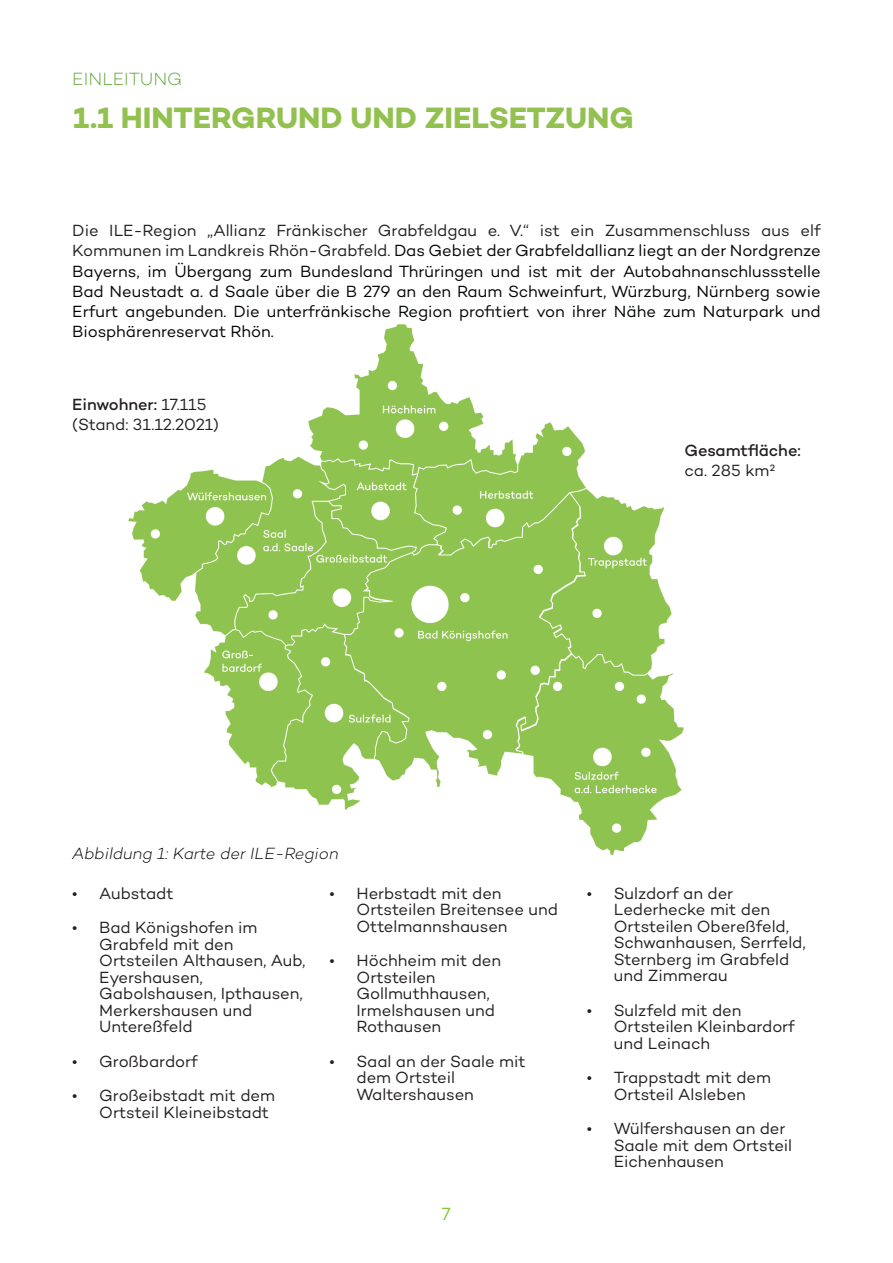
<style>
.page{position:relative;width:893px;height:1263px;background:#fff}
.page>*{position:absolute;margin:0;border:0;box-sizing:border-box;transform-origin:0 0}
.t1{font:700 30px "Campton";color:#92c14f}
.t2{font:300 18px "Campton";color:#62a53b}
.t3{font:18px "Campton";color:#8bc63f}
.t4{font:16.5px/16.5px "Campton";letter-spacing:-.005em;color:#231f20}
.t5{font:16.5px/20.2px "Campton";color:#030505;text-align:justify}
.t6{font:italic 300 16.5px "Campton";color:#030505}
.t7{font:500 16.5px "Campton";letter-spacing:-.005em;color:#231f20}
.s1{color:#231f20}
.s2{font-weight:500}
</style>
<div class="page">
<img style="left:128px;top:324px;width:556px;height:532px">
<p class="t2" style="left:72px;top:71px;width:112px">EINLEITUNG</p>
<h1 class="t1" style="left:73px;top:104px;width:562px">1.1 HINTERGRUND UND ZIELSETZUNG</h1>
<p class="t5" style="left:72px;top:221px;width:750px"><span class="s1">Die ILE-Region „Allianz Fränkischer Grabfeldgau e. V.“ ist ein Zusammenschluss aus elf Kommunen im Landkreis Rhön-Grabfeld.</span> Das Gebiet der Grabfeldallianz liegt an der Nordgrenze Bayerns, im Übergang zum Bundesland Thrüringen und ist mit der Autobahnanschlussstelle Bad Neustadt a. d Saale über die B 279 an den Raum Schweinfurt, Würzburg, Nürnberg sowie Erfurt angebunden. Die unterfränkische Region profitiert von ihrer Nähe zum Naturpark und Biosphärenreservat Rhön.</p>
<p class="t4" style="left:72px;top:395px;width:148px;line-height:20.2px"><span class="s2">Einwohner:</span> 17.115 (Stand: 31.12.2021)</p>
<p class="t7" style="left:684px;top:443px;width:118px">Gesamtfläche:</p>
<p class="t4" style="left:684px;top:464px;width:93px">ca. 285 km²</p>
<p class="t6" style="left:72px;top:846px;width:268px">Abbildung 1: Karte der ILE-Region</p>
<p class="t4" style="left:72px;top:886px;width:103px">• Aubstadt</p>
<p class="t4" style="left:99px;top:920px;width:208px;text-indent:-27px">• Bad Königshofen im<br>Grabfeld mit den<br>Ortsteilen Althausen, Aub,<br>Eyershausen,<br>Gabolshausen, Ipthausen,<br>Merkershausen und<br>Untereßfeld</p>
<p class="t4" style="left:72px;top:1054px;width:127px">• Großbardorf</p>
<p class="t4" style="left:99px;top:1088px;width:177px;text-indent:-27px">• Großeibstadt mit dem<br>Ortsteil Kleineibstadt</p>
<p class="t4" style="left:357px;top:886px;width:203px;text-indent:-27px">• Herbstadt mit den<br>Ortsteilen Breitensee und<br>Ottelmannshausen</p>
<p class="t4" style="left:357px;top:953px;width:146px;text-indent:-27px">• Höchheim mit den<br>Ortsteilen<br>Gollmuthhausen,<br>Irmelshausen und<br>Rothausen</p>
<p class="t4" style="left:357px;top:1054px;width:171px;text-indent:-27px">• Saal an der Saale mit dem Ortsteil<br>Waltershausen</p>
<p class="t3" style="left:442px;top:1206px;width:11px">7</p>
<p class="t4" style="left:614px;top:886px;width:193px;text-indent:-27px">• Sulzdorf an der<br>Lederhecke mit den<br>Ortsteilen Obereßfeld,<br>Schwanhausen, Serrfeld,<br>Sternberg im Grabfeld und Zimmerau</p>
<p class="t4" style="left:614px;top:1003px;width:183px;text-indent:-27px">• Sulzfeld mit den<br>Ortsteilen Kleinbardorf und Leinach</p>
<p class="t4" style="left:587px;top:1070px;width:186px;text-align:center">• Trappstadt mit dem<br>Ortsteil Alsleben</p>
<p class="t4" style="left:614px;top:1121px;width:180px;text-indent:-27px">• Wülfershausen an der<br>Saale mit dem Ortsteil<br>Eichenhausen</p>
</div>
